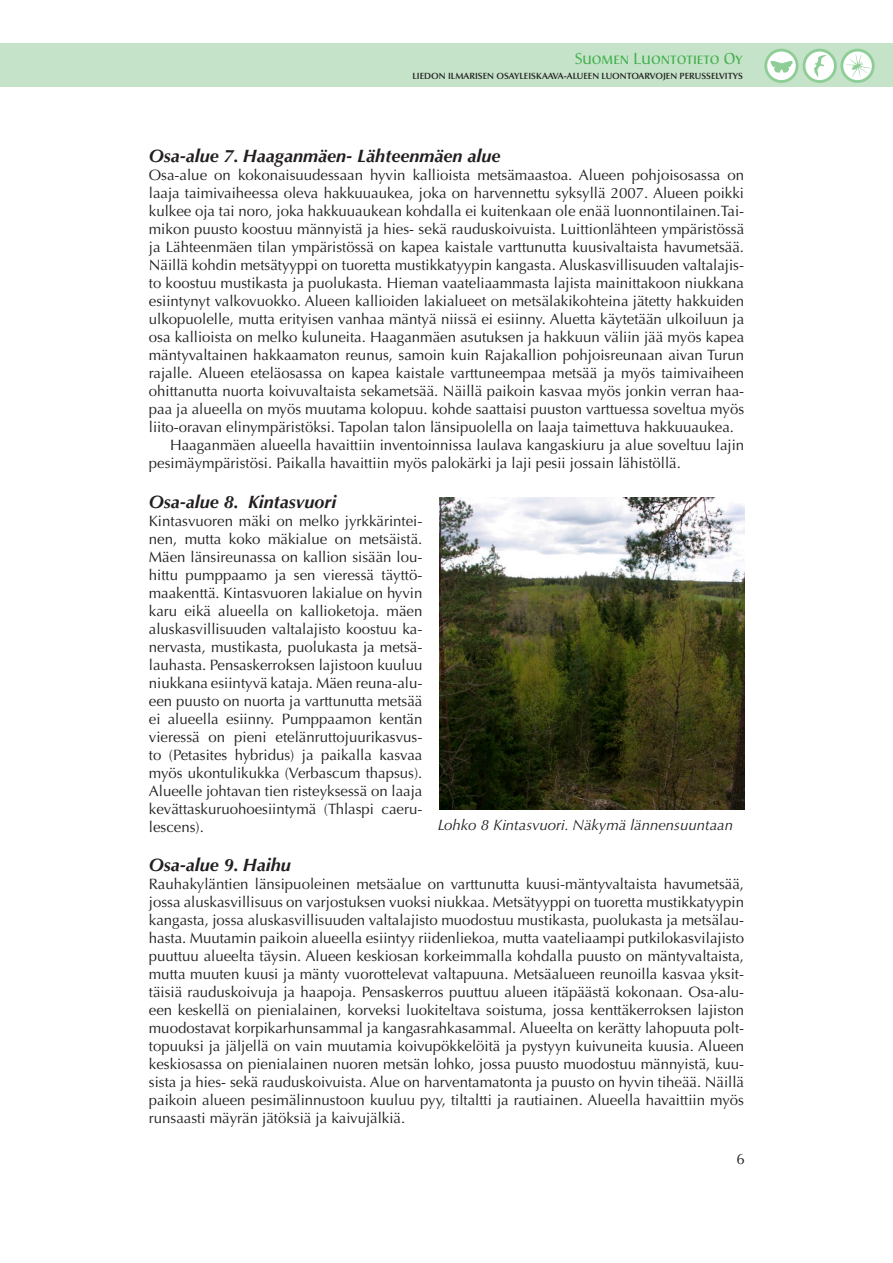
<style>
.page{position:relative;width:893px;height:1263px;background:#fff}
.page>*{position:absolute;margin:0;border:0;box-sizing:border-box;transform-origin:0 0}
.t1{font:italic 700 18px "Optima";color:#231f20}
.t2{font:15.6px "Christiana Regular SC";color:#40ae49}
.t3{font:15px/18px "Optima";color:#231f20;text-align:justify}
.t4{font:italic 15px "Optima";color:#231f20}
.t5{font:600 9px "Optima";color:#231f20}
</style>
<div class="page">
<div style="left:0;top:43px;width:893px;height:44px;background:#c4e3c8"></div>
<svg style="left:766px;top:50px;width:31px;height:32px"></svg>
<div style="left:764px;top:49px;width:34px;height:34px;border:3px solid #8fcd97;border-radius:50%"></div>
<svg style="left:771px;top:58px;width:22px;height:15px"></svg>
<svg style="left:842px;top:50px;width:31px;height:32px"></svg>
<div style="left:840px;top:49px;width:35px;height:34px;border:3px solid #8fcd97;border-radius:50%"></div>
<svg style="left:845px;top:54px;width:25px;height:23px"></svg>
<svg style="left:804px;top:50px;width:31px;height:32px"></svg>
<div style="left:803px;top:49px;width:34px;height:34px;border:3px solid #8fcd97;border-radius:50%"></div>
<svg style="left:814px;top:55px;width:12px;height:22px"></svg>
<img style="left:439px;top:497px;width:305px;height:312px">
<p class="t2" style="left:575px;top:49px;width:170px">Suomen Luontotieto Oy</p>
<p class="t5" style="left:412px;top:70px;width:332px">LIEDON ILMARISEN OSAYLEISKAAVA-ALUEEN LUONTOARVOJEN PERUSSELVITYS</p>
<p class="t1" style="left:149px;top:145px;width:353px">Osa-alue 7. Haaganmäen- Lähteenmäen alue</p>
<p class="t3" style="left:149px;top:166px;width:597px">Osa-alue on kokonaisuudessaan hyvin kallioista metsämaastoa. Alueen pohjoisosassa on</p>
<p class="t3" style="left:149px;top:184px;width:597px">laaja taimivaiheessa oleva hakkuuaukea, joka on harvennettu syksyllä 2007. Alueen poikki</p>
<p class="t3" style="left:149px;top:202px;width:597px">kulkee oja tai noro, joka hakkuuaukean kohdalla ei kuitenkaan ole enää luonnontilainen.Tai-</p>
<p class="t3" style="left:149px;top:220px;width:597px">mikon puusto koostuu männyistä ja hies- sekä rauduskoivuista. Luittionlähteen ympäristössä</p>
<p class="t3" style="left:149px;top:238px;width:597px">ja Lähteenmäen tilan ympäristössä on kapea kaistale varttunutta kuusivaltaista havumetsää.</p>
<p class="t3" style="left:149px;top:256px;width:597px">Näillä kohdin metsätyyppi on tuoretta mustikkatyypin kangasta. Aluskasvillisuuden valtalajis-</p>
<p class="t3" style="left:149px;top:274px;width:597px">to koostuu mustikasta ja puolukasta. Hieman vaateliaammasta lajista mainittakoon niukkana</p>
<p class="t3" style="left:149px;top:292px;width:597px">esiintynyt valkovuokko. Alueen kallioiden lakialueet on metsälakikohteina jätetty hakkuiden</p>
<p class="t3" style="left:149px;top:310px;width:597px">ulkopuolelle, mutta erityisen vanhaa mäntyä niissä ei esiinny. Aluetta käytetään ulkoiluun ja</p>
<p class="t3" style="left:149px;top:328px;width:597px">osa kallioista on melko kuluneita. Haaganmäen asutuksen ja hakkuun väliin jää myös kapea</p>
<p class="t3" style="left:149px;top:346px;width:597px">mäntyvaltainen hakkaamaton reunus, samoin kuin Rajakallion pohjoisreunaan aivan Turun</p>
<p class="t3" style="left:149px;top:364px;width:597px">rajalle. Alueen eteläosassa on kapea kaistale varttuneempaa metsää ja myös taimivaiheen</p>
<p class="t3" style="left:149px;top:382px;width:597px">ohittanutta nuorta koivuvaltaista sekametsää. Näillä paikoin kasvaa myös jonkin verran haa-</p>
<p class="t3" style="left:149px;top:400px;width:597px">paa ja alueella on myös muutama kolopuu. kohde saattaisi puuston varttuessa soveltua myös</p>
<p class="t3" style="left:149px;top:418px;width:587px">liito-oravan elinympäristöksi. Tapolan talon länsipuolella on laaja taimettuva hakkuuaukea.</p>
<p class="t3" style="left:170px;top:436px;width:576px">Haaganmäen alueella havaittiin inventoinnissa laulava kangaskiuru ja alue soveltuu lajin</p>
<p class="t3" style="left:149px;top:454px;width:534px">pesimäympäristösi. Paikalla havaittiin myös palokärki ja laji pesii jossain lähistöllä.</p>
<p class="t1" style="left:149px;top:491px;width:189px">Osa-alue 8. Kintasvuori</p>
<p class="t3" style="left:149px;top:512px;width:275px">Kintasvuoren mäki on melko jyrkkärintei&shy;nen, mutta koko mäkialue on metsäistä.<br>Mäen länsireunassa on kallion sisään lou&shy;hittu pumppaamo ja sen vieressä täyttö&shy;maakenttä. Kintasvuoren lakialue on hyvin karu eikä alueella on kallioketoja. mäen aluskasvillisuuden valtalajisto koostuu ka&shy;nervasta, mustikasta, puolukasta ja metsä&shy;lauhasta. Pensaskerroksen lajistoon kuuluu niukkana esiintyvä kataja. Mäen reuna-alu&shy;een puusto on nuorta ja varttunutta metsää ei alueella esiinny. Pumppaamon kentän vieressä on pieni etelänruttojuurikasvus&shy;to (Petasites hybridus) ja paikalla kasvaa myös ukontulikukka (Verbascum thapsus).<br>Alueelle johtavan tien risteyksessä on laaja kevättaskuruohoesiintymä (Thlaspi caeru&shy;lescens).</p>
<p class="t1" style="left:149px;top:855px;width:144px">Osa-alue 9. Haihu</p>
<p class="t3" style="left:149px;top:875px;width:597px">Rauhakyläntien länsipuoleinen metsäalue on varttunutta kuusi-mäntyvaltaista havumetsää, jossa aluskasvillisuus on varjostuksen vuoksi niukkaa. Metsätyyppi on tuoretta mustikkatyypin kangasta, jossa aluskasvillisuuden valtalajisto muodostuu mustikasta, puolukasta ja metsälau&shy;hasta. Muutamin paikoin alueella esiintyy riidenliekoa, mutta vaateliaampi putkilokasvilajisto puuttuu alueelta täysin. Alueen keskiosan korkeimmalla kohdalla puusto on mäntyvaltaista, mutta muuten kuusi ja mänty vuorottelevat valtapuuna. Metsäalueen reunoilla kasvaa yksit&shy;täisiä rauduskoivuja ja haapoja. Pensaskerros puuttuu alueen itäpäästä kokonaan. Osa-alu&shy;een keskellä on pienialainen, korveksi luokiteltava soistuma, jossa kenttäkerroksen lajiston muodostavat korpikarhunsammal ja kangasrahkasammal. Alueelta on kerätty lahopuuta polt&shy;topuuksi ja jäljellä on vain muutamia koivupökkelöitä ja pystyyn kuivuneita kuusia. Alueen keskiosassa on pienialainen nuoren metsän lohko, jossa puusto muodostuu männyistä, kuu&shy;sista ja hies- sekä rauduskoivuista. Alue on harventamatonta ja puusto on hyvin tiheää. Näillä paikoin alueen pesimälinnustoon kuuluu pyy, tiltaltti ja rautiainen. Alueella havaittiin myös runsaasti mäyrän jätöksiä ja kaivujälkiä.</p>
<p class="t4" style="left:438px;top:816px;width:297px">Lohko 8 Kintasvuori. Näkymä lännensuuntaan</p>
</div>
